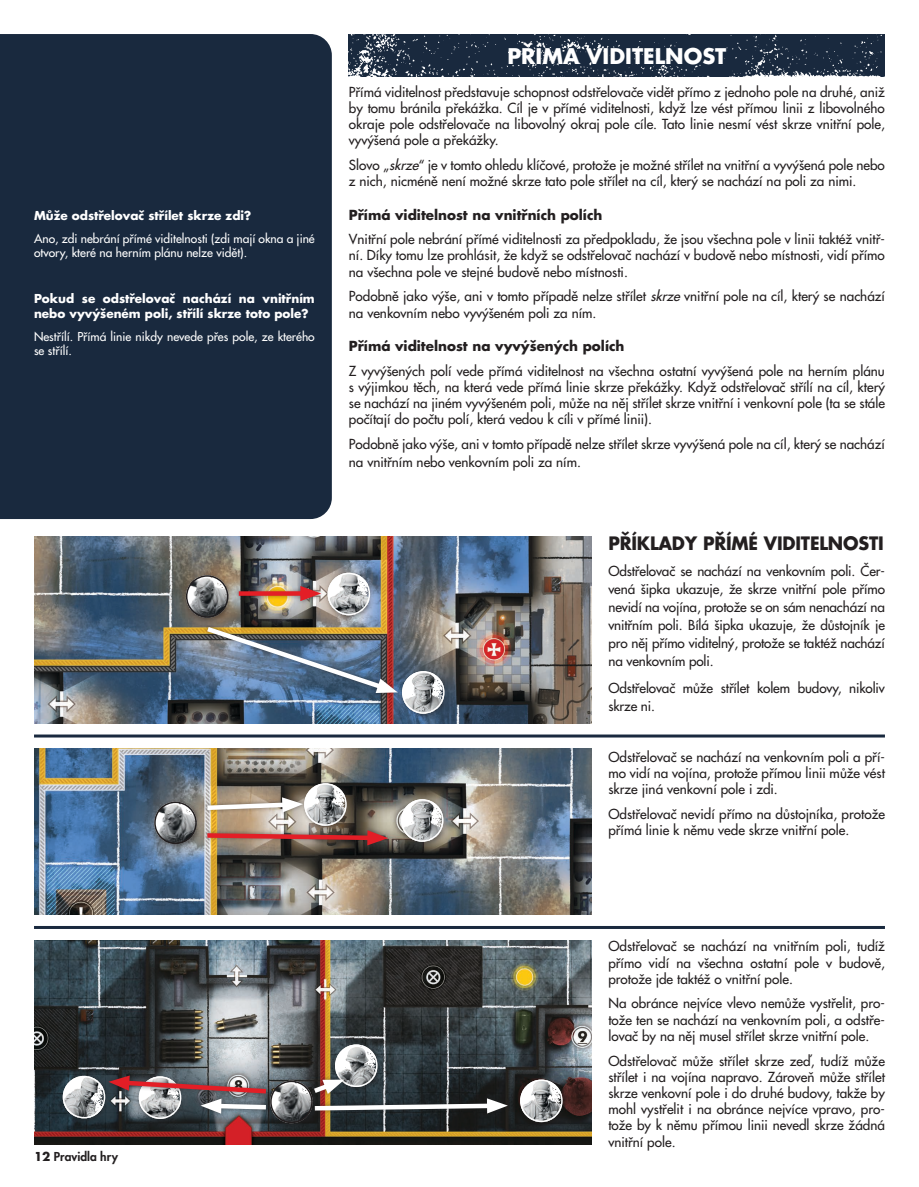
<style>
.page{position:relative;width:919px;height:1187px;background:#fff}
.page>*{position:absolute;margin:0;border:0;box-sizing:border-box;transform-origin:0 0}
.t1{font:21px "Futura Bold CZ";color:#fff}
.t2{font:18px "Futura Bold CZ";letter-spacing:-.01em;color:#231f20}
.t3{font:13.5px/16.2px "Futura Medium CZ";color:#231f20;text-align:justify}
.t4{font:13.5px "Futura Bold CZ";color:#231f20}
.t5{font:12px/14.4px "Futura Medium CZ";color:#fff}
.t6{font:12px/14.4px "Futura Bold CZ";color:#fff}
.t7{font:12px "Futura Heavy CZ";color:#231f20}
.s1{font-style:italic}
.s2{font-family:"Futura Bold CZ"}
</style>
<div class="page">
<div style="left:0;top:34px;width:332px;height:485px;background:#19293e"></div>
<img style="left:349px;top:34px;width:535px;height:43px">
<hr style="left:34px;top:734px;width:850px;height:3px;background:#19293e">
<hr style="left:34px;top:925px;width:850px;height:3px;background:#19293e">
<img style="left:34px;top:940px;width:557px;height:204px">
<div style="left:310px;top:1094px;width:201px;height:23px;background:#231f20;opacity:.5"></div>
<div style="left:197px;top:1094px;width:73px;height:23px;background:#231f20;opacity:.5"></div>
<div style="left:267px;top:1077px;width:51px;height:52px;background:#231f20;opacity:.5"></div>
<img style="left:270px;top:1080px;width:43px;height:43px;border-radius:21px">
<div style="left:270px;top:1080px;width:43px;height:43px;border:2px solid #231f20;border-radius:50%"></div>
<div style="left:136px;top:1073px;width:50px;height:51px;background:#231f20;opacity:.5"></div>
<img style="left:139px;top:1076px;width:42px;height:42px;border-radius:21px">
<div style="left:139px;top:1076px;width:42px;height:42px;border:2px solid #fff;border-radius:50%"></div>
<div style="left:332px;top:1041px;width:50px;height:52px;background:#231f20;opacity:.5"></div>
<img style="left:335px;top:1044px;width:42px;height:42px;border-radius:21px">
<div style="left:335px;top:1044px;width:42px;height:42px;border:2px solid #fff;border-radius:50%"></div>
<div style="left:60px;top:1072px;width:50px;height:52px;background:#231f20;opacity:.5"></div>
<img style="left:63px;top:1075px;width:42px;height:43px;border-radius:21px">
<div style="left:63px;top:1075px;width:42px;height:43px;border:2px solid #fff;border-radius:50%"></div>
<div style="left:517px;top:1076px;width:50px;height:52px;background:#231f20;opacity:.5"></div>
<img style="left:520px;top:1079px;width:42px;height:42px;border-radius:21px">
<div style="left:520px;top:1079px;width:42px;height:42px;border:2px solid #fff;border-radius:50%"></div>
<div style="left:105px;top:1071px;width:165px;height:26px;background:#231f20;opacity:.5"></div>
<svg style="left:108px;top:1075px;width:163px;height:38px;background:#89777c"></svg>
<div style="left:310px;top:1074px;width:39px;height:23px;background:#231f20;opacity:.5"></div>
<svg style="left:309px;top:1078px;width:199px;height:35px;background:#515455"></svg>
<img style="left:34px;top:748px;width:557px;height:166px">
<div style="left:203px;top:826px;width:189px;height:23px;background:#231f20;opacity:.5"></div>
<svg style="left:203px;top:830px;width:185px;height:15px;background:#a05950"></svg>
<div style="left:202px;top:793px;width:105px;height:23px;background:#231f20;opacity:.5"></div>
<svg style="left:203px;top:797px;width:98px;height:15px"></svg>
<div style="left:151px;top:798px;width:51px;height:52px;background:#231f20;opacity:.5"></div>
<img style="left:154px;top:801px;width:43px;height:43px;border-radius:21px">
<div style="left:154px;top:801px;width:43px;height:43px;border:2px solid #231f20;border-radius:50%"></div>
<div style="left:301px;top:780px;width:51px;height:51px;background:#231f20;opacity:.5"></div>
<img style="left:304px;top:783px;width:43px;height:42px;border-radius:21px">
<div style="left:304px;top:783px;width:43px;height:42px;border:2px solid #fff;border-radius:50%"></div>
<div style="left:398px;top:796px;width:50px;height:51px;background:#231f20;opacity:.5"></div>
<img style="left:401px;top:799px;width:42px;height:42px;border-radius:21px">
<div style="left:401px;top:799px;width:42px;height:42px;border:2px solid #fff;border-radius:50%"></div>
<img style="left:34px;top:536px;width:557px;height:187px">
<div style="left:183px;top:572px;width:50px;height:52px;background:#231f20;opacity:.5"></div>
<img style="left:186px;top:575px;width:42px;height:42px;border-radius:21px">
<div style="left:186px;top:575px;width:42px;height:42px;border:2px solid #231f20;border-radius:50%"></div>
<div style="left:399px;top:668px;width:50px;height:51px;background:#231f20;opacity:.5"></div>
<img style="left:402px;top:671px;width:42px;height:42px;border-radius:21px">
<div style="left:402px;top:671px;width:42px;height:42px;border:2px solid #fff;border-radius:50%"></div>
<div style="left:324px;top:569px;width:51px;height:52px;background:#231f20;opacity:.5"></div>
<img style="left:327px;top:572px;width:43px;height:43px;border-radius:21px">
<div style="left:327px;top:572px;width:43px;height:43px;border:2px solid #fff;border-radius:50%"></div>
<div style="left:234px;top:581px;width:91px;height:24px;background:#231f20;opacity:.5"></div>
<svg style="left:239px;top:591px;width:61px;height:4px"></svg>
<svg style="left:300px;top:586px;width:21px;height:15px"></svg>
<div style="left:203px;top:622px;width:199px;height:75px;background:#231f20;opacity:.5"></div>
<img style="left:202px;top:623px;width:196px;height:71px">
<p class="t6" style="left:34px;top:208px;width:219px">Může odstřelovač střílet skrze zdi?</p>
<p class="t5" style="left:34px;top:231px;width:282px">Ano, zdi nebrání přímé viditelnosti (zdi mají okna a jiné otvory, které na herním plánu nelze vidět).</p>
<p class="t6" style="left:34px;top:291px;width:282px">Pokud se odstřelovač nachází na vnitřním nebo vyvýšeném poli, střílí skrze toto pole?</p>
<p class="t5" style="left:34px;top:329px;width:282px">Nestřílí. Přímá linie nikdy nevede přes pole, ze kterého se střílí.</p>
<h1 class="t1" style="left:507px;top:42px;width:220px">PŘÍMÁ VIDITELNOST</h1>
<p class="t3" style="left:349px;top:84px;width:537px">Přímá viditelnost představuje schopnost odstřelovače vidět přímo z jednoho pole na druhé, aniž by tomu bránila překážka. Cíl je v přímé viditelnosti, když lze vést přímou linii z libovolného okraje pole odstřelovače na libovolný okraj pole cíle. Tato linie nesmí vést skrze vnitřní pole, vyvýšená pole a překážky.</p>
<p class="t3" style="left:349px;top:157px;width:537px">Slovo „<span class="s1">skrze</span>“ je v tomto ohledu klíčové, protože je možné střílet na vnitřní a vyvýšená pole nebo z nich, nicméně není možné skrze tato pole střílet na cíl, který se nachází na poli za nimi.</p>
<p class="t4" style="left:349px;top:205px;width:255px">Přímá viditelnost na vnitřních polích</p>
<p class="t3" style="left:349px;top:231px;width:537px">Vnitřní pole nebrání přímé viditelnosti za předpokladu, že jsou všechna pole v linii taktéž vnitř&shy;ní. Díky tomu lze prohlásit, že když se odstřelovač nachází v budově nebo místnosti, vidí přímo na všechna pole ve stejné budově nebo místnosti.</p>
<p class="t3" style="left:349px;top:288px;width:537px">Podobně jako výše, ani v tomto případě nelze střílet <span class="s1">skrze</span>vnitřní pole na cíl, který se nachází na venkovním nebo vyvýšeném poli za ním.</p>
<p class="t4" style="left:349px;top:337px;width:277px">Přímá viditelnost na vyvýšených polích</p>
<p class="t3" style="left:349px;top:362px;width:537px">Z vyvýšených polí vede přímá viditelnost na všechna ostatní vyvýšená pole na herním plánu s výjimkou těch, na která vede přímá linie skrze překážky. Když odstřelovač střílí na cíl, který se nachází na jiném vyvýšeném poli, může na něj střílet skrze vnitřní i venkovní pole (ta se stále počítají do počtu polí, která vedou k cíli v přímé linii).</p>
<p class="t3" style="left:349px;top:435px;width:537px;line-height:18px">Podobně jako výše, ani v tomto případě nelze střílet skrze vyvýšená pole na cíl, který se nachází na vnitřním nebo venkovním poli za ním.</p>
<h2 class="t2" style="left:608px;top:531px;width:277px">PŘÍKLADY PŘÍMÉ VIDITELNOSTI</h2>
<p class="t3" style="left:608px;top:562px;width:278px;line-height:18px">Odstřelovač se nachází na venkovním poli. Čer&shy;vená šipka ukazuje, že skrze vnitřní pole přímo nevidí na vojína, protože se on sám nenachází na vnitřním poli. Bílá šipka ukazuje, že důstojník je pro něj přímo viditelný, protože se taktéž nachází na venkovním poli.</p>
<p class="t3" style="left:608px;top:678px;width:278px;line-height:18px">Odstřelovač může střílet kolem budovy, nikoliv skrze ni.</p>
<p class="t3" style="left:608px;top:749px;width:278px">Odstřelovač se nachází na venkovním poli a pří&shy;mo vidí na vojína, protože přímou linii může vést skrze jiná venkovní pole i zdi.</p>
<p class="t3" style="left:608px;top:806px;width:278px">Odstřelovač nevidí přímo na důstojníka, protože přímá linie k němu vede skrze vnitřní pole.</p>
<p class="t7" style="left:34px;top:1149px;width:86px"><span class="s2">12</span> Pravidla hry</p>
<p class="t3" style="left:608px;top:938px;width:278px">Odstřelovač se nachází na vnitřním poli, tudíž přímo vidí na všechna ostatní pole v budově, protože jde taktéž o vnitřní pole.</p>
<p class="t3" style="left:608px;top:995px;width:278px">Na obránce nejvíce vlevo nemůže vystřelit, pro&shy;tože ten se nachází na venkovním poli, a odstře&shy;lovač by na něj musel střílet skrze vnitřní pole.</p>
<p class="t3" style="left:608px;top:1052px;width:278px">Odstřelovač může střílet skrze zeď, tudíž může střílet i na vojína napravo. Zároveň může střílet skrze venkovní pole i do druhé budovy, takže by mohl vystřelit i na obránce nejvíce vpravo, pro&shy;tože by k němu přímou linii nevedl skrze žádná vnitřní pole.</p>
</div>
